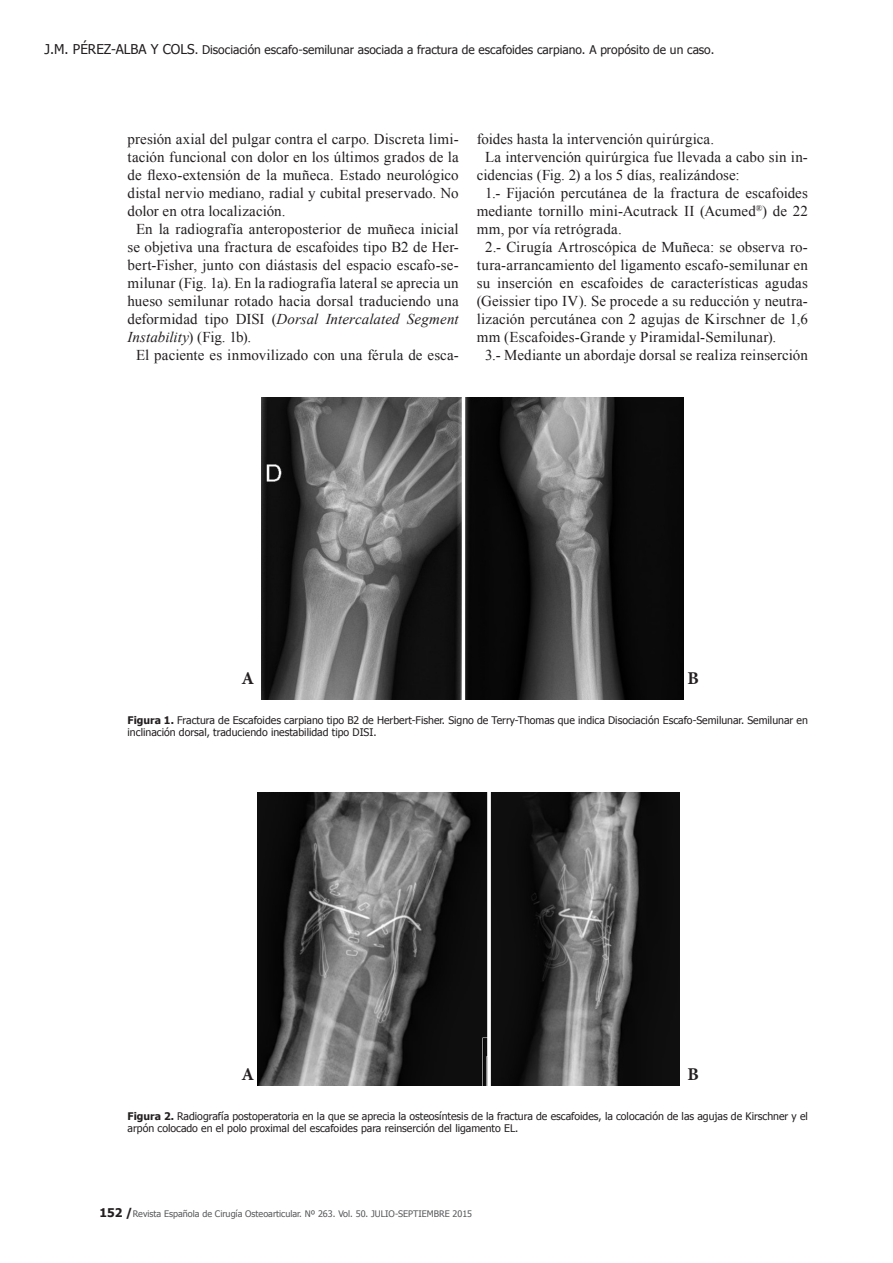
<style>
.page{position:relative;width:893px;height:1263px;background:#fff}
.page>*{position:absolute;margin:0;border:0;box-sizing:border-box;transform-origin:0 0}
.t1{font:700 18px "Minion Pro";color:#231f20}
.t2{font:15px/18px "Times New Roman";letter-spacing:.005em;color:#231f20;text-align:justify}
.t3{font:12px "Tahoma";color:#231f20}
.t4{font:10.5px/12px "Tahoma";color:#231f20}
.t5{font:9px "Tahoma";color:#57585a}
.s1{font-size:13.5px}
.s2{font-style:italic}
.s3{font-weight:700}
.s4{font-weight:700;font-size:12px;color:#231f20}
</style>
<div class="page">
<img style="left:261px;top:397px;width:423px;height:302px">
<img style="left:257px;top:792px;width:422px;height:293px">
<p class="t3" style="left:45px;top:41px;width:671px"><span class="s1">J.M. PÉREZ-ALBA Y COLS</span>. Disociación escafo-semilunar asociada a fractura de escafoides carpiano. A propósito de un caso.</p>
<p class="t2" style="left:128px;top:130px;width:333px">presión axial del pulgar contra el carpo. Discreta limi&shy;tación funcional con dolor en los últimos grados de la de flexo-extensión de la muñeca. Estado neurológico distal nervio mediano, radial y cubital preservado. No dolor en otra localización.</p>
<p class="t2" style="left:128px;top:220px;width:333px;text-indent:9px">En la radiografía anteroposterior de muñeca inicial se objetiva una fractura de escafoides tipo B2 de Her&shy;bert-Fisher, junto con diástasis del espacio escafo-se&shy;milunar (Fig. 1a). En la radiografía lateral se aprecia un hueso semilunar rotado hacia dorsal traduciendo una deformidad tipo DISI (<span class="s2">Dorsal Intercalated Segment Instability</span>) (Fig. 1b).</p>
<p class="t2" style="left:136px;top:346px;width:324px">El paciente es inmovilizado con una férula de esca-</p>
<p class="t2" style="left:477px;top:130px;width:239px">foides hasta la intervención quirúrgica.</p>
<p class="t2" style="left:477px;top:148px;width:333px;text-indent:9px">La intervención quirúrgica fue llevada a cabo sin in&shy;cidencias (Fig. 2) a los 5 días, realizándose:</p>
<p class="t2" style="left:477px;top:184px;width:333px;text-indent:9px">1.- Fijación percutánea de la fractura de escafoides mediante tornillo mini-Acutrack II (Acumed<sup>®</sup>) de 22 mm, por vía retrógrada.</p>
<p class="t2" style="left:477px;top:238px;width:333px;text-indent:9px">2.- Cirugía Artroscópica de Muñeca: se observa ro&shy;tura-arrancamiento del ligamento escafo-semilunar en su inserción en escafoides de características agudas (Geissier tipo IV). Se procede a su reducción y neutra&shy;lización percutánea con 2 agujas de Kirschner de 1,6 mm (Escafoides-Grande y Piramidal-Semilunar).</p>
<p class="t2" style="left:485px;top:346px;width:324px">3.- Mediante un abordaje dorsal se realiza reinserción</p>
<p class="t1" style="left:241px;top:666px;width:14px">A</p>
<p class="t1" style="left:688px;top:666px;width:13px">B</p>
<p class="t4" style="left:128px;top:713px;width:682px"><span class="s3">Figura 1.</span> Fractura de Escafoides carpiano tipo B2 de Herbert-Fisher. Signo de Terry-Thomas que indica Disociación Escafo-Semilunar. Semilunar en inclinación dorsal, traduciendo inestabilidad tipo DISI.</p>
<p class="t1" style="left:241px;top:1062px;width:14px">A</p>
<p class="t1" style="left:688px;top:1062px;width:13px">B</p>
<p class="t4" style="left:128px;top:1109px;width:682px"><span class="s3">Figura 2.</span> Radiografía postoperatoria en la que se aprecia la osteosíntesis de la fractura de escafoides, la colocación de las agujas de Kirschner y el arpón colocado en el polo proximal del escafoides para reinserción del ligamento EL.</p>
<p class="t5" style="left:99px;top:1207px;width:374px"><span class="s4">152 /</span>Revista Española de Cirugía Osteoarticular. Nº 263. Vol. 50. JULIO-SEPTIEMBRE 2015</p>
</div>
